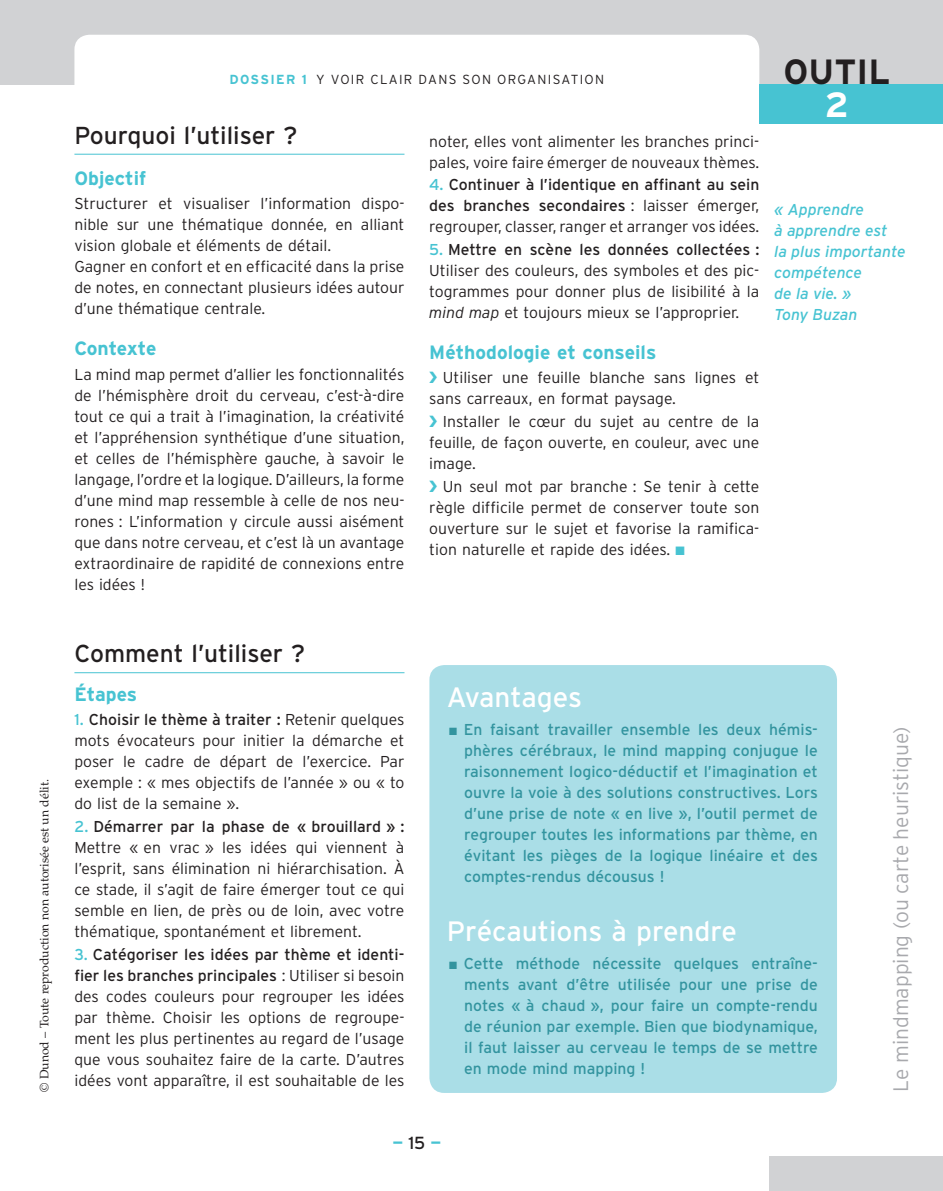
<style>
.page{position:relative;width:943px;height:1191px;background:#fff}
.page>*{position:absolute;margin:0;border:0;box-sizing:border-box;transform-origin:0 0}
.t1{font:700 35px "Interstate";color:#231f20}
.t2{font:700 35px "Interstate";color:#fff}
.t3{font:28px "Interstate";color:#fff}
.t4{font:24.5px "Interstate";color:#231f20}
.t5{font:300 21px "Interstate";color:#a8a9ad}
.t6{font:700 19.25px "Interstate";color:#47c3d2}
.t7{font:700 17.5px "Interstate";color:#47c3d2}
.t8{font:300 15.75px/21px "Interstate";color:#231f20;text-align:justify}
.t9{font:15.75px/21px "Interstate";color:#33949f;text-align:justify}
.t10{font:15.75px/21px "Interstate";color:#231f20;text-align:justify}
.t11{font:italic 15.75px/21px "Interstate";color:#47c3d2}
.t12{font:300 13.12px "Interstate";color:#231f20}
.t13{font:12.25px "Palatino LT Std";color:#231f20}
.s1{font-weight:700;color:#47c3d2}
.s2{color:#47c3d2}
.s3{font-weight:300}
.s4{font-weight:400;color:#47c3d2}
.s5{font-weight:400}
.s6{font-style:italic}
.s7{font-family:"Monotype Sorts";font-weight:400;color:#47c3d2}
.s8{font-weight:400;color:#231f20}
</style>
<div class="page">
<div style="left:0;top:0;width:943px;height:84px;background:#d1d2d4"></div>
<div style="left:74px;top:35px;width:685px;height:89px;background:#fff;border-radius:15px"></div>
<div style="left:759px;top:84px;width:184px;height:40px;background:#47c3d2"></div>
<div style="left:769px;top:1156px;width:174px;height:35px;background:#d1d2d4"></div>
<div style="left:429px;top:665px;width:408px;height:428px;background:#aadee7;border-radius:15px"></div>
<hr style="left:74px;top:154px;width:330px;height:1px;background:#47c3d2">
<hr style="left:74px;top:672px;width:330px;height:1px;background:#47c3d2">
<p class="t13" style="left:37px;top:1091px;width:314px;rotate:-90deg">© Dunod – Toute reproduction non autorisée est un délit.</p>
<p class="t12" style="left:229px;top:72px;width:376px"><span class="s1">Dossier 1</span> Y voi r clai r dans son organisation</p>
<h3 class="t4" style="left:74px;top:121px;width:224px">Pourquoi l’utiliser ?</h3>
<p class="t6" style="left:74px;top:167px;width:73px">Objectif</p>
<p class="t8" style="left:74px;top:193px;width:331px;text-align:left">Structurer et visualiser l’information dispo&shy;nible sur une thématique donnée, en alliant vision globale et éléments de détail.<br>Gagner en confort et en efficacité dans la prise de notes, en connectant plusieurs idées autour d’une thématique centrale.</p>
<p class="t6" style="left:74px;top:337px;width:83px">Contexte</p>
<p class="t8" style="left:74px;top:363px;width:331px">La mind map permet d’allier les fonctionnalités de l’hémisphère droit du cerveau, c’est-à-dire tout ce qui a trait à l’imagination, la créativité et l’appréhension synthétique d’une situation, et celles de l’hémisphère gauche, à savoir le langage, l’ordre et la logique. D’ailleurs, la forme d’une mind map ressemble à celle de nos neu&shy;rones : L’information y circule aussi aisément que dans notre cerveau, et c’est là un avantage extraordinaire de rapidité de connexions entre les idées !</p>
<p class="t8" style="left:429px;top:130px;width:331px">noter, elles vont alimenter les branches princi&shy;pales, voire faire émerger de nouveaux thèmes.</p>
<p class="t10" style="left:429px;top:174px;width:331px"><span class="s2">4.</span> Continuer à l’identique en affinant au sein des branches secondaires <span class="s3">: laisser émerger, regrouper, classer, ranger et arranger vos idées.</span></p>
<p class="t8" style="left:429px;top:239px;width:331px"><span class="s4">5.</span> <span class="s5">Mettre en scène les données collectées :<br></span>Utiliser des couleurs, des symboles et des pic&shy;togrammes pour donner plus de lisibilité à la <span class="s6">mind map</span> et toujours mieux se l’approprier.</p>
<p class="t6" style="left:429px;top:341px;width:228px">Méthodologie et conseils</p>
<p class="t8" style="left:429px;top:367px;width:331px"><span class="s7">i</span> Utiliser une feuille blanche sans lignes et sans carreaux, en format paysage.</p>
<p class="t8" style="left:429px;top:410px;width:331px"><span class="s7">i</span> Installer le cœur du sujet au centre de la feuille, de façon ouverte, en couleur, avec une image.</p>
<p class="t8" style="left:429px;top:475px;width:331px"><span class="s7">i</span> Un seul mot par branche : Se tenir à cette règle difficile permet de conserver toute son ouverture sur le sujet et favorise la ramifica&shy;tion naturelle et rapide des idées. <span class="s2">■</span></p>
<h1 class="t1" style="left:783px;top:52px;width:108px">Outil</h1>
<h1 class="t2" style="left:825px;top:85px;width:25px">2</h1>
<p class="t11" style="left:774px;top:198px;width:133px">« Apprendre<br>à apprendre est<br>la plus importante compétence<br>de la vie. »<br>Tony Buzan</p>
<h3 class="t4" style="left:74px;top:640px;width:232px">Comment l’utiliser ?</h3>
<p class="t6" style="left:74px;top:683px;width:64px">Étapes</p>
<p class="t8" style="left:74px;top:709px;width:331px"><span class="s4">1.</span> <span class="s5">Choisir le thème à traiter :</span> Retenir quelques mots évocateurs pour initier la démarche et poser le cadre de départ de l’exercice. Par exemple : « mes objectifs de l’année » ou « to do list de la semaine ».</p>
<p class="t8" style="left:74px;top:816px;width:331px"><span class="s4">2.</span> <span class="s5">Démarrer par la phase de « brouillard » :<br></span>Mettre « en vrac » les idées qui viennent à l’esprit, sans élimination ni hiérarchisation. À ce stade, il s’agit de faire émerger tout ce qui semble en lien, de près ou de loin, avec votre thématique, spontanément et librement.</p>
<p class="t8" style="left:74px;top:943px;width:331px"><span class="s4">3.</span> <span class="s5">Catégoriser les idées par thème et identi&shy;fier les branches principales</span> : Utiliser si besoin des codes couleurs pour regrouper les idées par thème. Choisir les options de regroupe&shy;ment les plus pertinentes au regard de l’usage que vous souhaitez faire de la carte. D’autres idées vont apparaître, il est souhaitable de les</p>
<h2 class="t3" style="left:447px;top:681px;width:137px">Avantages</h2>
<p class="t9" style="left:464px;top:718px;width:355px;text-indent:-15px">■ En faisant travailler ensemble les deux hémis&shy;phères cérébraux, le mind mapping conjugue le raisonnement logico-déductif et l’imagination et ouvre la voie à des solutions constructives. Lors d’une prise de note « en live », l’outil permet de regrouper toutes les informations par thème, en évitant les pièges de la logique linéaire et des comptes-rendus décousus !</p>
<h2 class="t3" style="left:447px;top:915px;width:292px">Précautions à prendre</h2>
<p class="t9" style="left:464px;top:953px;width:355px;text-indent:-15px">■ Cette méthode nécessite quelques entraîne&shy;ments avant d’être utilisée pour une prise de notes « à chaud », pour faire un compte-rendu de réunion par exemple. Bien que biodynamique, il faut laisser au cerveau le temps de se mettre en mode mind mapping !</p>
<p class="t7" style="left:392px;top:1133px;width:50px">—<span class="s8">15</span>—</p>
<h3 class="t5" style="left:889px;top:1091px;width:367px;rotate:-90deg">Le mindmapping (ou carte heuristique)</h3>
</div>
